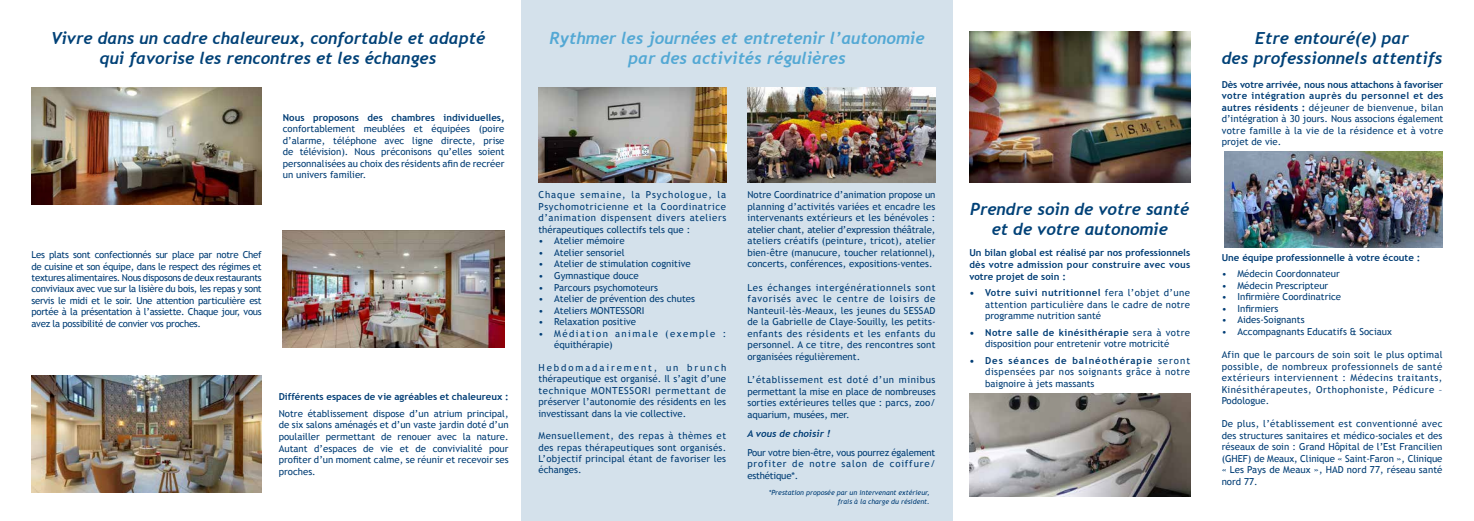
<style>
.page{position:relative;width:1474px;height:521px;background:#fff}
.page>*{position:absolute;margin:0;border:0;box-sizing:border-box;transform-origin:0 0}
.t1{font:italic 700 16.62px/19.9px "Trebuchet";color:#004177;text-align:center}
.t2{font:italic 700 16.62px/19.9px "Trebuchet";color:#53a8d4;text-align:center}
.t3{font:9.62px/11.5px "Trebuchet MS";color:#003d75;text-align:justify}
.t4{font:700 9.62px/11.5px "Trebuchet MS";color:#003d75;text-align:justify}
.t5{font:9.62px/11.5px "Trebuchet MS";letter-spacing:.15em;color:#003d75}
.t6{font:italic 700 9.62px "Trebuchet";color:#003d75}
.t7{font:italic 7px/8.4px "Trebuchet MS";color:#003d75;text-align:right}
.s1{font-weight:700}
</style>
<div class="page">
<div style="left:521px;top:0;width:431px;height:521px;background:#d4e1eb"></div>
<img style="left:32px;top:87px;width:230px;height:118px">
<img style="left:969px;top:32px;width:221px;height:150px">
<img style="left:32px;top:375px;width:230px;height:118px">
<img style="left:283px;top:230px;width:221px;height:118px">
<img style="left:538px;top:87px;width:188px;height:95px">
<img style="left:747px;top:87px;width:188px;height:95px">
<img style="left:1224px;top:152px;width:218px;height:95px">
<img style="left:969px;top:393px;width:221px;height:104px">
<h1 class="t1" style="left:51px;top:28px;width:436px">Vivre dans un cadre chaleureux, confortable et adapté qui favorise les rencontres et les échanges</h1>
<p class="t4" style="left:283px;top:111px;width:223px">Nous proposons des chambres individuelles,</p>
<p class="t3" style="left:283px;top:123px;width:223px">confortablement meublées et équipées (poire d’alarme, téléphone avec ligne directe, prise de télévision). Nous préconisons qu’elles soient personnalisées au choix des résidents afin de recréer un univers familier.</p>
<h1 class="t2" style="left:549px;top:28px;width:376px">Rythmer les journées et entretenir l’autonomie par des activités régulières</h1>
<p class="t3" style="left:538px;top:189px;width:189px">Chaque semaine, la Psychologue, la Psychomotricienne et la Coordinatrice d’animation dispensent divers ateliers thérapeutiques collectifs tels que :</p>
<p class="t3" style="left:538px;top:235px;width:88px">• Atelier mémoire</p>
<p class="t3" style="left:538px;top:247px;width:87px">• Atelier sensoriel</p>
<p class="t3" style="left:538px;top:258px;width:154px">• Atelier de stimulation cognitive</p>
<p class="t3" style="left:538px;top:270px;width:102px">• Gymnastique douce</p>
<p class="t3" style="left:538px;top:281px;width:121px">• Parcours psychomoteurs</p>
<p class="t3" style="left:538px;top:293px;width:158px">• Atelier de prévention des chutes</p>
<p class="t3" style="left:538px;top:305px;width:108px">• Ateliers MONTESSORI</p>
<p class="t3" style="left:538px;top:316px;width:99px">• Relaxation positive</p>
<p class="t5" style="left:554px;top:328px;width:173px;text-indent:-16px">• Médiation animale (exemple : équithérapie)</p>
<p class="t3" style="left:538px;top:362px;width:189px">Hebdomadairement, un brunch thérapeutique est organisé. Il s’agit d’une technique MONTESSORI permettant de préserver l’autonomie des résidents en les investissant dans la vie collective.</p>
<p class="t3" style="left:538px;top:430px;width:189px">Mensuellement, des repas à thèmes et des repas thérapeutiques sont organisés.<br>L’objectif principal étant de favoriser les échanges.</p>
<p class="t3" style="left:747px;top:189px;width:190px">Notre Coordinatrice d’animation propose un planning d’activités variées et encadre les intervenants extérieurs et les bénévoles : atelier chant, atelier d’expression théâtrale, ateliers créatifs (peinture, tricot), atelier bien-être (manucure, toucher relationnel), concerts, conférences, expositions-ventes.</p>
<p class="t3" style="left:747px;top:281px;width:190px">Les échanges intergénérationnels sont favorisés avec le centre de loisirs de Nanteuil-lès-Meaux, les jeunes du SESSAD de la Gabrielle de Claye-Souilly, les petits&shy;enfants des résidents et les enfants du personnel. A ce titre, des rencontres sont organisées régulièrement.</p>
<p class="t3" style="left:747px;top:374px;width:190px">L’établissement est doté d’un minibus permettant la mise en place de nombreuses sorties extérieures telles que : parcs, zoo/ aquarium, musées, mer.</p>
<p class="t6" style="left:747px;top:427px;width:84px">A vous de choisir !</p>
<p class="t3" style="left:747px;top:446px;width:189px">Pour votre bien-être, vous pourrez également profiter de notre salon de coiffure/ esthétique*.</p>
<p class="t7" style="left:769px;top:488px;width:162px">*Prestation proposée par un intervenant extérieur, frais à la charge du résident.</p>
<h1 class="t1" style="left:970px;top:199px;width:220px">Prendre soin de votre santé et de votre autonomie</h1>
<p class="t3" style="left:32px;top:249px;width:232px">Les plats sont confectionnés sur place par notre Chef de cuisine et son équipe, dans le respect des régimes et textures alimentaires. Nous disposons de deux restaurants conviviaux avec vue sur la lisière du bois, les repas y sont servis le midi et le soir. Une attention particulière est portée à la présentation à l’assiette. Chaque jour, vous avez la possibilité de convier vos proches.</p>
<p class="t4" style="left:969px;top:247px;width:222px">Un bilan global est réalisé par nos professionnels dès votre admission pour construire avec vous votre projet de soin :</p>
<p class="t3" style="left:985px;top:287px;width:206px;text-indent:-16px"><span class="s1">• Votre suivi nutritionnel</span> fera l’objet d’une attention particulière dans le cadre de notre programme nutrition santé</p>
<p class="t3" style="left:969px;top:327px;width:222px;text-align:center"><span class="s1">• Notre salle de kinésithérapie</span> sera à votre disposition pour entretenir votre motricité</p>
<p class="t3" style="left:985px;top:355px;width:206px;text-indent:-16px"><span class="s1">• Des séances de balnéothérapie</span> seront dispensées par nos soignants grâce à notre baignoire à jets massants</p>
<p class="t4" style="left:279px;top:391px;width:231px">Différents espaces de vie agréables et chaleureux :</p>
<p class="t3" style="left:279px;top:408px;width:231px">Notre établissement dispose d’un atrium principal, de six salons aménagés et d’un vaste jardin doté d’un poulailler permettant de renouer avec la nature.<br>Autant d’espaces de vie et de convivialité pour profiter d’un moment calme, se réunir et recevoir ses proches.</p>
<h1 class="t1" style="left:1221px;top:28px;width:222px">Etre entouré(e) par<br>des professionnels attentifs</h1>
<p class="t3" style="left:1221px;top:79px;width:223px"><span class="s1">Dès votre arrivée, nous nous attachons à favoriser votre intégration auprès du personnel et des autres résidents :</span> déjeuner de bienvenue, bilan d’intégration à 30 jours. Nous associons également votre famille à la vie de la résidence et à votre projet de vie.</p>
<p class="t4" style="left:1221px;top:251px;width:200px">Une équipe professionnelle à votre écoute :</p>
<p class="t3" style="left:1221px;top:268px;width:120px">• Médecin Coordonnateur</p>
<p class="t3" style="left:1221px;top:280px;width:108px">• Médecin Prescripteur</p>
<p class="t3" style="left:1221px;top:291px;width:121px">• Infirmière Coordinatrice</p>
<p class="t3" style="left:1221px;top:303px;width:58px">• Infirmiers</p>
<p class="t3" style="left:1221px;top:314px;width:84px">• Aides-Soignants</p>
<p class="t3" style="left:1221px;top:326px;width:172px">• Accompagnants Educatifs &amp; Sociaux</p>
<p class="t3" style="left:1221px;top:349px;width:222px">Afin que le parcours de soin soit le plus optimal possible, de nombreux professionnels de santé extérieurs interviennent : Médecins traitants, Kinésithérapeutes, Orthophoniste, Pédicure – Podologue.</p>
<p class="t3" style="left:1221px;top:418px;width:222px">De plus, l’établissement est conventionné avec des structures sanitaires et médico-sociales et des réseaux de soin : Grand Hôpital de l’Est Francilien (GHEF) de Meaux, Clinique « Saint-Faron », Clinique « Les Pays de Meaux », HAD nord 77, réseau santé nord 77.</p>
</div>
